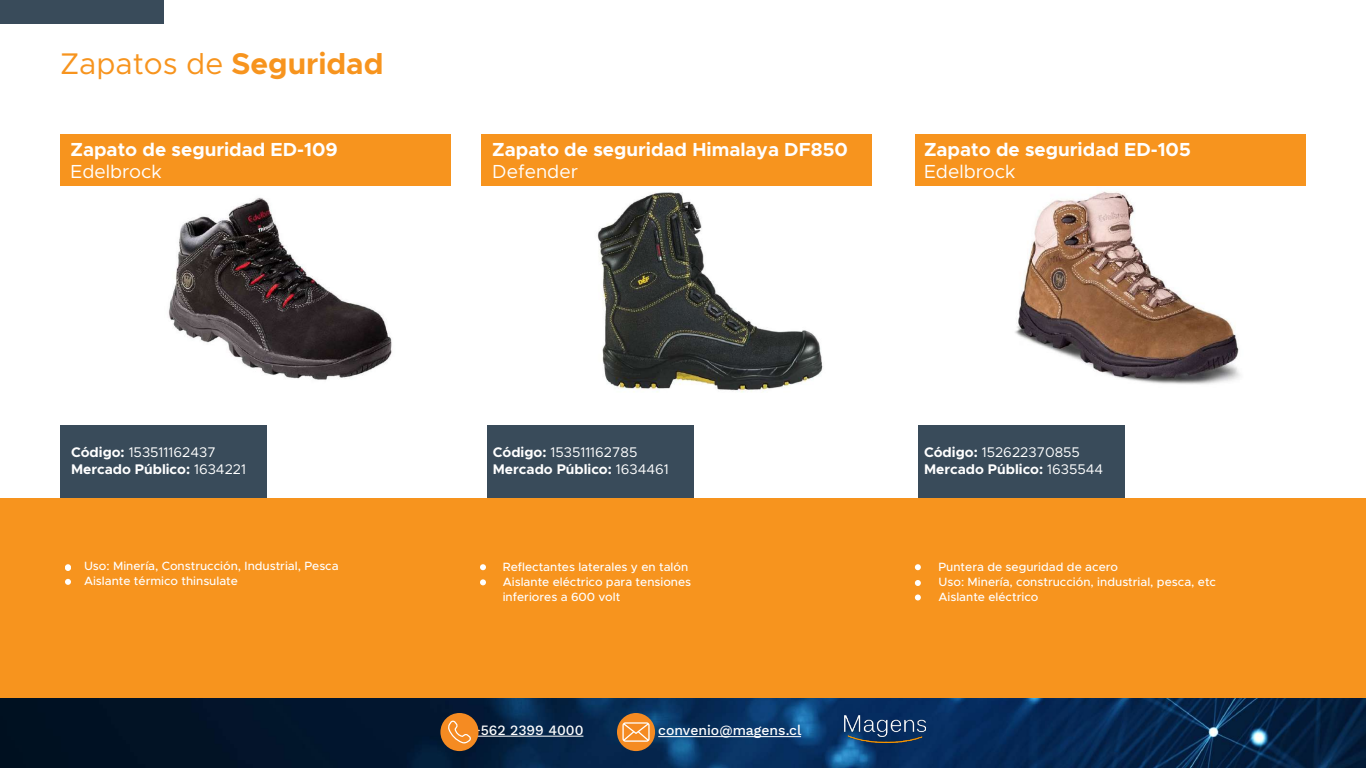
<style>
.page{position:relative;width:1366px;height:768px;background:#fff}
.page>*{position:absolute;margin:0;border:0;box-sizing:border-box;transform-origin:0 0}
.t1{font:30px "Metropolis";color:#f7941e}
.t2{font:700 19px "Metropolis";color:#fff}
.t3{font:19px "Metropolis";color:#fff}
.t4{font:700 14px/16.8px "Metropolis";color:#fff}
.t5{font:500 14px "Work Sans";color:#fff}
.t6{font:500 12px/15px "Metropolis";color:#fff}
.s1{font-weight:700}
.s2{font-weight:400}
</style>
<div class="page">
<img style="left:0;top:698px;width:1366px;height:70px">
<div style="left:617px;top:713px;width:38px;height:38px;background:#f58b22;border-radius:50%"></div>
<svg style="left:622px;top:722px;width:28px;height:20px"></svg>
<hr style="left:658px;top:736px;width:143px;height:1px;background:#fff">
<hr style="left:450px;top:736px;width:133px;height:1px;background:#fff">
<div style="left:440px;top:713px;width:39px;height:38px;background:#f58b22;border-radius:50%"></div>
<svg style="left:448px;top:720px;width:23px;height:23px"></svg>
<img style="left:845px;top:716px;width:81px;height:27px">
<div style="left:60px;top:425px;width:207px;height:98px;background:#394b5a"></div>
<div style="left:487px;top:425px;width:207px;height:98px;background:#394b5a"></div>
<div style="left:918px;top:425px;width:207px;height:98px;background:#394b5a"></div>
<div style="left:0;top:498px;width:1366px;height:200px;background:#f7941e"></div>
<svg style="left:480px;top:564px;width:6px;height:6px"></svg>
<svg style="left:480px;top:579px;width:6px;height:6px"></svg>
<svg style="left:915px;top:564px;width:6px;height:6px"></svg>
<svg style="left:915px;top:580px;width:6px;height:6px"></svg>
<svg style="left:65px;top:564px;width:6px;height:7px"></svg>
<svg style="left:65px;top:579px;width:6px;height:6px"></svg>
<svg style="left:915px;top:594px;width:6px;height:6px"></svg>
<img style="left:149px;top:185px;width:263px;height:195px">
<img style="left:583px;top:185px;width:251px;height:208px">
<img style="left:1005px;top:185px;width:251px;height:200px">
<div style="left:60px;top:134px;width:390px;height:51px;background:#f7941e"></div>
<div style="left:482px;top:134px;width:390px;height:51px;background:#f7941e"></div>
<div style="left:915px;top:134px;width:390px;height:51px;background:#f7941e"></div>
<div style="left:0;top:0;width:163px;height:24px;background:#394b5a"></div>
<h1 class="t1" style="left:60px;top:45px;width:325px">Zapatos de <span class="s1">Seguridad</span></h1>
<h2 class="t2" style="left:71px;top:137px;width:269px">Zapato de seguridad ED-109</h2>
<h2 class="t3" style="left:71px;top:160px;width:93px">Edelbrock</h2>
<h2 class="t2" style="left:492px;top:137px;width:357px">Zapato de seguridad Himalaya DF850</h2>
<h2 class="t3" style="left:492px;top:160px;width:87px">Defender</h2>
<h2 class="t2" style="left:924px;top:137px;width:268px">Zapato de seguridad ED-105</h2>
<h2 class="t3" style="left:924px;top:160px;width:93px">Edelbrock</h2>
<p class="t4" style="left:71px;top:444px;width:177px">Código: <span class="s2">153511162437<br></span>Mercado Público: <span class="s2">1634221</span></p>
<p class="t4" style="left:493px;top:444px;width:178px">Código: <span class="s2">153511162785<br></span>Mercado Público: <span class="s2">1634461</span></p>
<p class="t4" style="left:924px;top:444px;width:181px">Código: <span class="s2">152622370855<br></span>Mercado Público: <span class="s2">1635544</span></p>
<p class="t6" style="left:84px;top:558px;width:256px">Uso: Minería, Construcción, Industrial, Pesca<br>Aislante térmico thinsulate</p>
<p class="t6" style="left:503px;top:559px;width:190px">Reflectantes laterales y en talón<br>Aislante eléctrico para tensiones inferiores a 600 volt</p>
<p class="t6" style="left:939px;top:560px;width:279px">Puntera de seguridad de acero<br>Uso: Minería, construcción, industrial, pesca, etc<br>Aislante eléctrico</p>
<p class="t5" style="left:472px;top:719px;width:113px">+562 2399 4000</p>
<p class="t5" style="left:658px;top:720px;width:145px">convenio@magens.cl</p>
</div>
